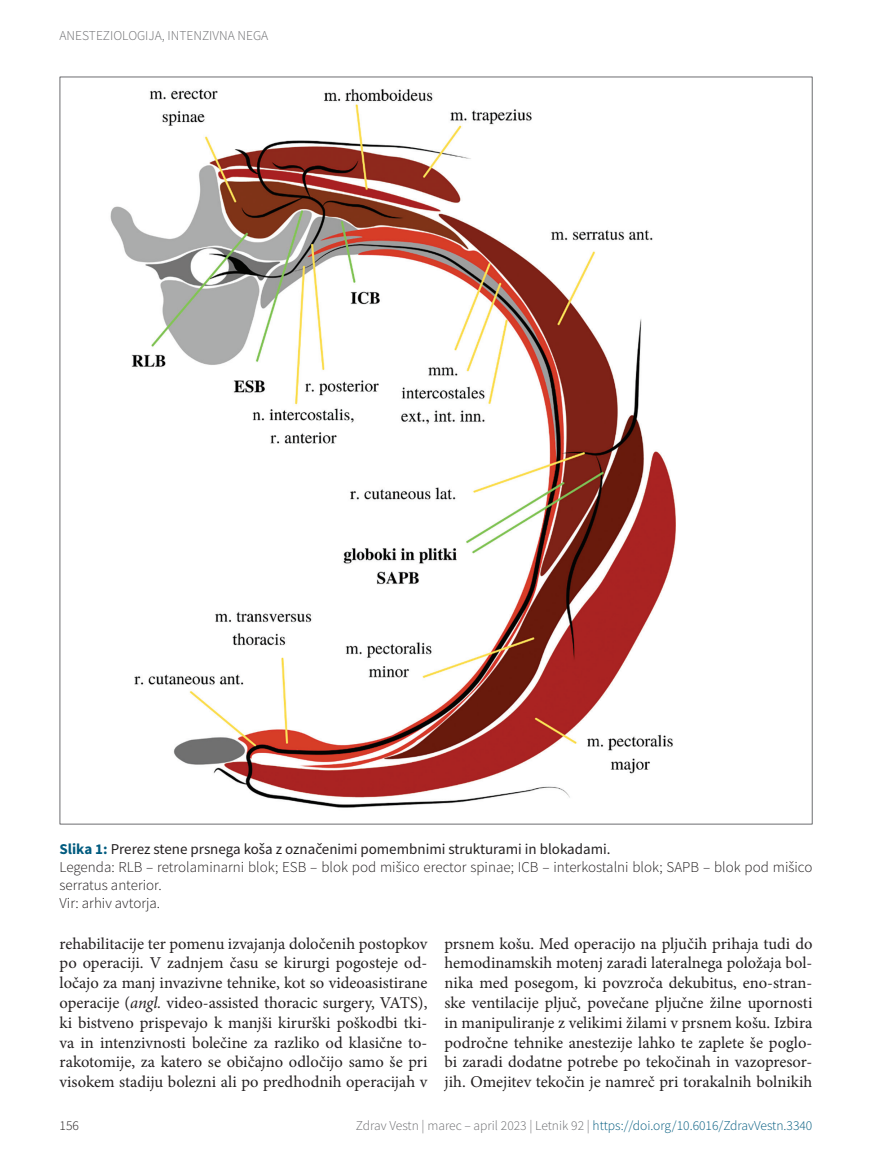
<style>
.page{position:relative;width:872px;height:1166px;background:#fff}
.page>*{position:absolute;margin:0;border:0;box-sizing:border-box;transform-origin:0 0}
.t1{font:16.5px/19.8px "Minion Pro";color:#231f20;text-align:justify}
.t2{font:300 15px/18px "Source Sans Pro";color:#231f20}
.t3{font:300 13.5px "Source Sans Pro";color:#005b7f}
.t4{font:300 13.5px "Source Sans Pro";color:#6c6d70}
.t5{font:300 13.5px "Source Sans Pro";color:#231f20}
.s1{font-weight:700;color:#005b7f}
.s2{font-weight:400}
.s3{font-style:italic}
.s4{color:#6c6d70}
</style>
<div class="page">
<img style="left:110px;top:89px;width:566px;height:719px">
<p class="t4" style="left:60px;top:27px;width:210px">ANESTEZIOLOGIJA, INTENZIVNA NEGA</p>
<p class="t2" style="left:60px;top:839px;width:754px"><span class="s1">Slika 1:</span> <span class="s2">Prerez stene prsnega koša z označenimi pomembnimi strukturami in blokadami.<br></span>Legenda: RLB – retrolaminarni blok; ESB – blok pod mišico erector spinae; ICB – interkostalni blok; SAPB – blok pod mišico serratus anterior.<br>Vir: arhiv avtorja.</p>
<p class="t1" style="left:60px;top:933px;width:369px">rehabilitacije ter pomenu izvajanja določenih postopkov po operaciji. V zadnjem času se kirurgi pogosteje od&shy;ločajo za manj invazivne tehnike, kot so videoasistirane operacije (<span class="s3">angl.</span> video-assisted thoracic surgery, VATS), ki bistveno prispevajo k manjši kirurški poškodbi tki&shy;va in intenzivnosti bolečine za razliko od klasične to&shy;rakotomije, za katero se običajno odločijo samo še pri visokem stadiju bolezni ali po predhodnih operacijah v</p>
<p class="t1" style="left:444px;top:933px;width:369px">prsnem košu. Med operacijo na pljučih prihaja tudi do hemodinamskih motenj zaradi lateralnega položaja bol&shy;nika med posegom, ki povzroča dekubitus, eno-stran&shy;ske ventilacije pljuč, povečane pljučne žilne upornosti in manipuliranje z velikimi žilami v prsnem košu. Izbira področne tehnike anestezije lahko te zaplete še poglo&shy;bi zaradi dodatne potrebe po tekočinah in vazopresor&shy;jih. Omejitev tekočin je namreč pri torakalnih bolnikih</p>
<p class="t5" style="left:60px;top:1116px;width:21px">156</p>
<p class="t3" style="left:356px;top:1116px;width:458px"><span class="s4">Zdrav Vestn | marec – april 2023 | Letnik 92 |</span> https://doi.org/10.6016/ZdravVestn.3340</p>
</div>
